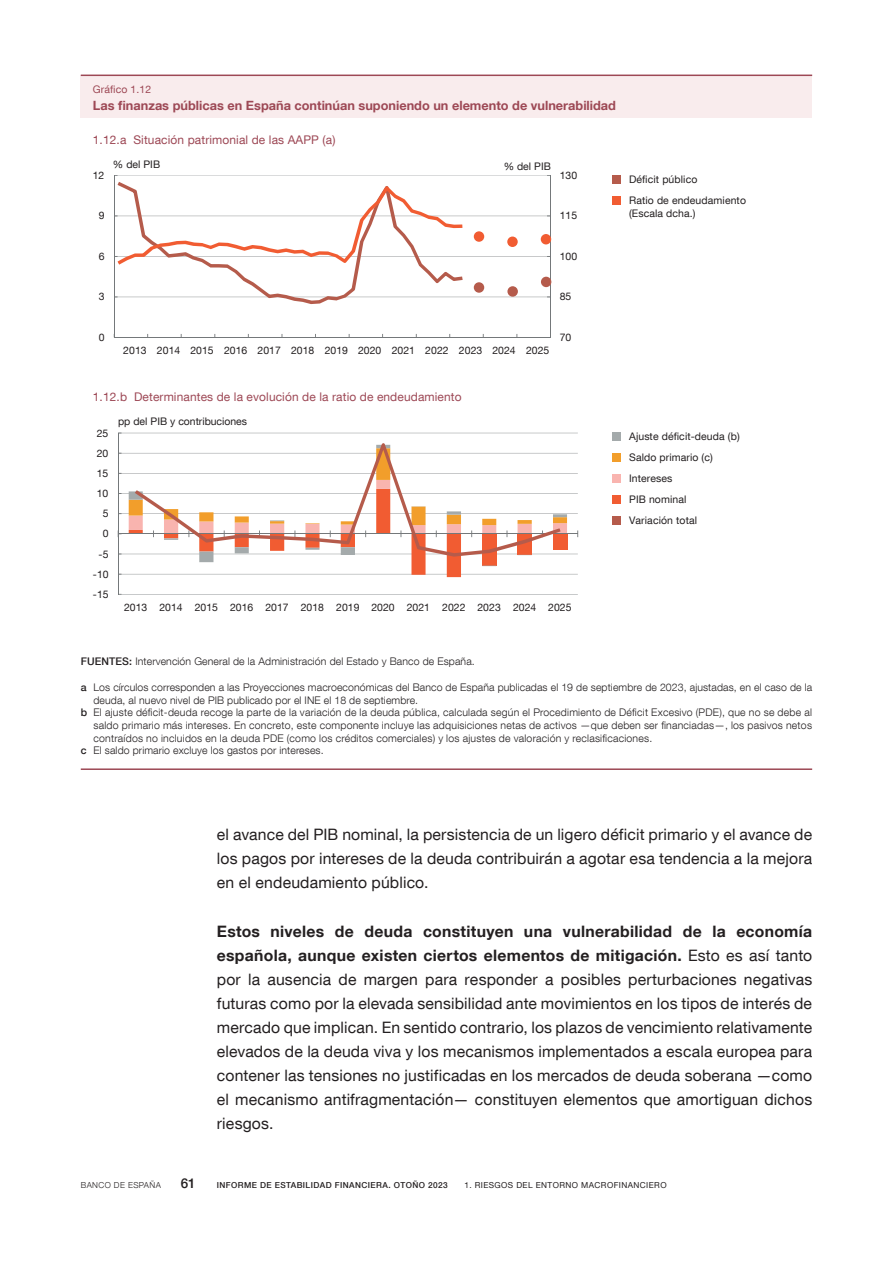
<style>
.page{position:relative;width:893px;height:1263px;background:#fff}
.page>*{position:absolute;margin:0;border:0;box-sizing:border-box;transform-origin:0 0}
.Texto_capítulo{font:15.75px/24px "Bd E Neue Helvetica";letter-spacing:.01em;color:#231f20;text-align:justify}
.t1{font:500 13.5px "Bd E Neue Helvetica";color:#231f20}
.t2{font:700 12.75px "Bd E Neue Helvetica";color:#9d4855}
.t3{font:12px "Bd E Neue Helvetica";letter-spacing:.01em;color:#9d4855}
.t4{font:300 10.5px "Bd E Neue Helvetica";letter-spacing:.02em;color:#231f20}
.t5{font:10.5px/12.6px "Bd E Neue Helvetica";letter-spacing:.01em;color:#231f20}
.t6{font:10.5px "Bd E Neue Helvetica";letter-spacing:.01em;color:#9d4855}
.t7{font:500 8.25px "Bd E Neue Helvetica";letter-spacing:.05em;color:#231f20}
.t8{font:8.25px "Bd E Neue Helvetica";letter-spacing:.05em;color:#231f20}
.t9{font:300 8.25px "Bd E Neue Helvetica";letter-spacing:.05em;color:#231f20}
.s1{font-weight:500}
.s2{font-weight:700}
</style>
<div class="page">
<hr style="left:81px;top:768px;width:731px;height:2px;background:#9d4855">
<div style="left:81px;top:75px;width:731px;height:43px;background:#f9eced"></div>
<hr style="left:81px;top:75px;width:731px;height:1px;background:#9d4855">
<div style="left:612px;top:196px;width:9px;height:8px;background:#f15c32"></div>
<div style="left:612px;top:175px;width:9px;height:8px;background:#b55b4b"></div>
<div style="left:612px;top:453px;width:9px;height:8px;background:#f29e2b"></div>
<div style="left:612px;top:432px;width:9px;height:8px;background:#a4aaab"></div>
<div style="left:612px;top:495px;width:9px;height:8px;background:#f15c32"></div>
<div style="left:612px;top:516px;width:9px;height:8px;background:#b55b4b"></div>
<div style="left:612px;top:474px;width:9px;height:8px;background:#f9b4af"></div>
<hr style="left:114px;top:297px;width:436px;height:1px;background:#9a9d9e">
<hr style="left:114px;top:256px;width:436px;height:1px;background:#9a9d9e">
<hr style="left:114px;top:216px;width:436px;height:1px;background:#9a9d9e">
<hr style="left:114px;top:175px;width:436px;height:1px;background:#9a9d9e">
<hr style="left:550px;top:176px;width:1px;height:161px;background:#74787a">
<hr style="left:114px;top:176px;width:1px;height:161px;background:#74787a">
<hr style="left:114px;top:337px;width:436px;height:1px;background:#74787a">
<div style="left:474px;top:282px;width:10px;height:11px;background:#b55b4b;border-radius:50%"></div>
<div style="left:507px;top:286px;width:11px;height:11px;background:#b55b4b;border-radius:50%"></div>
<div style="left:541px;top:277px;width:10px;height:10px;background:#b55b4b;border-radius:50%"></div>
<svg style="left:115px;top:182px;width:348px;height:122px"></svg>
<div style="left:474px;top:231px;width:10px;height:11px;background:#f15c32;border-radius:50%"></div>
<div style="left:507px;top:237px;width:11px;height:10px;background:#f15c32;border-radius:50%"></div>
<div style="left:541px;top:234px;width:10px;height:10px;background:#f15c32;border-radius:50%"></div>
<hr style="left:118px;top:594px;width:460px;height:1px;background:#9a9d9e">
<hr style="left:118px;top:574px;width:460px;height:1px;background:#9a9d9e">
<hr style="left:118px;top:554px;width:460px;height:1px;background:#9a9d9e">
<hr style="left:118px;top:513px;width:460px;height:1px;background:#9a9d9e">
<hr style="left:118px;top:493px;width:460px;height:1px;background:#9a9d9e">
<hr style="left:118px;top:473px;width:460px;height:1px;background:#9a9d9e">
<hr style="left:118px;top:453px;width:460px;height:1px;background:#9a9d9e">
<hr style="left:118px;top:433px;width:460px;height:1px;background:#9a9d9e">
<hr style="left:118px;top:433px;width:1px;height:161px;background:#74787a">
<hr style="left:118px;top:533px;width:460px;height:1px;background:#74787a">
<svg style="left:129px;top:453px;width:438px;height:124px"></svg>
<svg style="left:135px;top:443px;width:426px;height:114px"></svg>
<p class="t6" style="left:93px;top:82px;width:60px">Gráfico 1.12</p>
<p class="t2" style="left:93px;top:98px;width:525px">Las finanzas públicas en España continúan suponiendo un elemento de vulnerabilidad</p>
<p class="t3" style="left:93px;top:132px;width:244px">1.12.a Situación patrimonial de las AAPP (a)</p>
<p class="t5" style="left:93px;top:169px;width:13px">12</p>
<p class="t5" style="left:113px;top:158px;width:49px">% del PIB</p>
<p class="t5" style="left:504px;top:159px;width:49px">% del PIB</p>
<p class="t5" style="left:560px;top:169px;width:19px">130</p>
<p class="t5" style="left:99px;top:209px;width:7px">9</p>
<p class="t5" style="left:560px;top:209px;width:19px">115</p>
<p class="t5" style="left:99px;top:249px;width:7px">6</p>
<p class="t5" style="left:560px;top:249px;width:19px">100</p>
<p class="t5" style="left:99px;top:290px;width:7px">3</p>
<p class="t5" style="left:560px;top:290px;width:13px">85</p>
<p class="t5" style="left:99px;top:330px;width:7px">0</p>
<p class="t5" style="left:560px;top:330px;width:13px">70</p>
<p class="t5" style="left:123px;top:344px;width:428px">2013 2014 2015 2016 2017 2018 2019 2020 2021 2022 2023 2024 2025</p>
<p class="t3" style="left:93px;top:390px;width:370px">1.12.b Determinantes de la evolución de la ratio de endeudamiento</p>
<p class="t5" style="left:97px;top:426px;width:13px">25</p>
<p class="t5" style="left:97px;top:446px;width:13px">20</p>
<p class="t5" style="left:97px;top:467px;width:13px">15</p>
<p class="t5" style="left:97px;top:487px;width:13px">10</p>
<p class="t5" style="left:103px;top:507px;width:7px">5</p>
<p class="t5" style="left:103px;top:527px;width:7px">0</p>
<p class="t5" style="left:99px;top:547px;width:11px">-5</p>
<p class="t5" style="left:93px;top:567px;width:17px">-10</p>
<p class="t5" style="left:93px;top:587px;width:17px">-15</p>
<p class="t5" style="left:118px;top:414px;width:130px">pp del PIB y contribuciones</p>
<p class="t5" style="left:124px;top:601px;width:449px">2013 2014 2015 2016 2017 2018 2019 2020 2021 2022 2023 2024 2025</p>
<p class="t5" style="left:629px;top:173px;width:70px">Déficit público</p>
<p class="t5" style="left:629px;top:194px;width:118px">Ratio de endeudamiento (Escala dcha.)</p>
<p class="t5" style="left:629px;top:430px;width:112px">Ajuste déficit-deuda (b)</p>
<p class="t5" style="left:629px;top:451px;width:85px">Saldo primario (c)</p>
<p class="t5" style="left:629px;top:472px;width:45px">Intereses</p>
<p class="t5" style="left:629px;top:488px;width:69px;line-height:21px">PIB nominal<br>Variación total</p>
<p class="t4" style="left:81px;top:655px;width:396px"><span class="s1">FUENTES:</span> Intervención General de la Administración del Estado y Banco de España.</p>
<p class="t4" style="left:81px;top:681px;width:733px"><span class="s1">a</span> Los círculos corresponden a las Proyecciones macroeconómicas del Banco de España publicadas el 19 de septiembre de 2023, ajustadas, en el caso de la</p>
<p class="t4" style="left:94px;top:693px;width:326px">deuda, al nuevo nivel de PIB publicado por el INE el 18 de septiembre.</p>
<p class="t4" style="left:81px;top:706px;width:733px"><span class="s1">b</span> El ajuste déficit-deuda recoge la parte de la variación de la deuda pública, calculada según el Procedimiento de Déficit Excesivo (PDE), que no se debe al</p>
<p class="t4" style="left:94px;top:719px;width:720px">saldo primario más intereses. En concreto, este componente incluye las adquisiciones netas de activos —que deben ser financiadas—, los pasivos netos</p>
<p class="t4" style="left:94px;top:731px;width:560px">contraídos no incluidos en la deuda PDE (como los créditos comerciales) y los ajustes de valoración y reclasificaciones.</p>
<p class="t4" style="left:81px;top:744px;width:244px"><span class="s1">c</span> El saldo primario excluye los gastos por intereses.</p>
<p class="Texto_capítulo" style="left:217px;top:822px;width:597px">el avance del PIB nominal, la persistencia de un ligero déficit primario y el avance de los pagos por intereses de la deuda contribuirán a agotar esa tendencia a la mejora en el endeudamiento público.</p>
<p class="Texto_capítulo" style="left:217px;top:918px;width:597px"><span class="s2">Estos niveles de deuda constituyen una vulnerabilidad de la economía española, aunque existen ciertos elementos de mitigación.</span> Esto es así tanto por la ausencia de margen para responder a posibles perturbaciones negativas futuras como por la elevada sensibilidad ante movimientos en los tipos de interés de mercado que implican. En sentido contrario, los plazos de vencimiento relativamente elevados de la deuda viva y los mecanismos implementados a escala europea para contener las tensiones no justificadas en los mercados de deuda soberana —como el mecanismo antifragmentación— constituyen elementos que amortiguan dichos riesgos.</p>
<p class="t9" style="left:81px;top:1180px;width:82px">BANCO DE ESPAÑA</p>
<p class="t1" style="left:181px;top:1175px;width:16px">61</p>
<p class="t7" style="left:217px;top:1180px;width:232px">INFORME DE ESTABILIDAD FINANCIERA. OTOÑO 2023</p>
<p class="t8" style="left:464px;top:1180px;width:204px">1. RIESGOS DEL ENTORNO MACROFINANCIERO</p>
</div>
